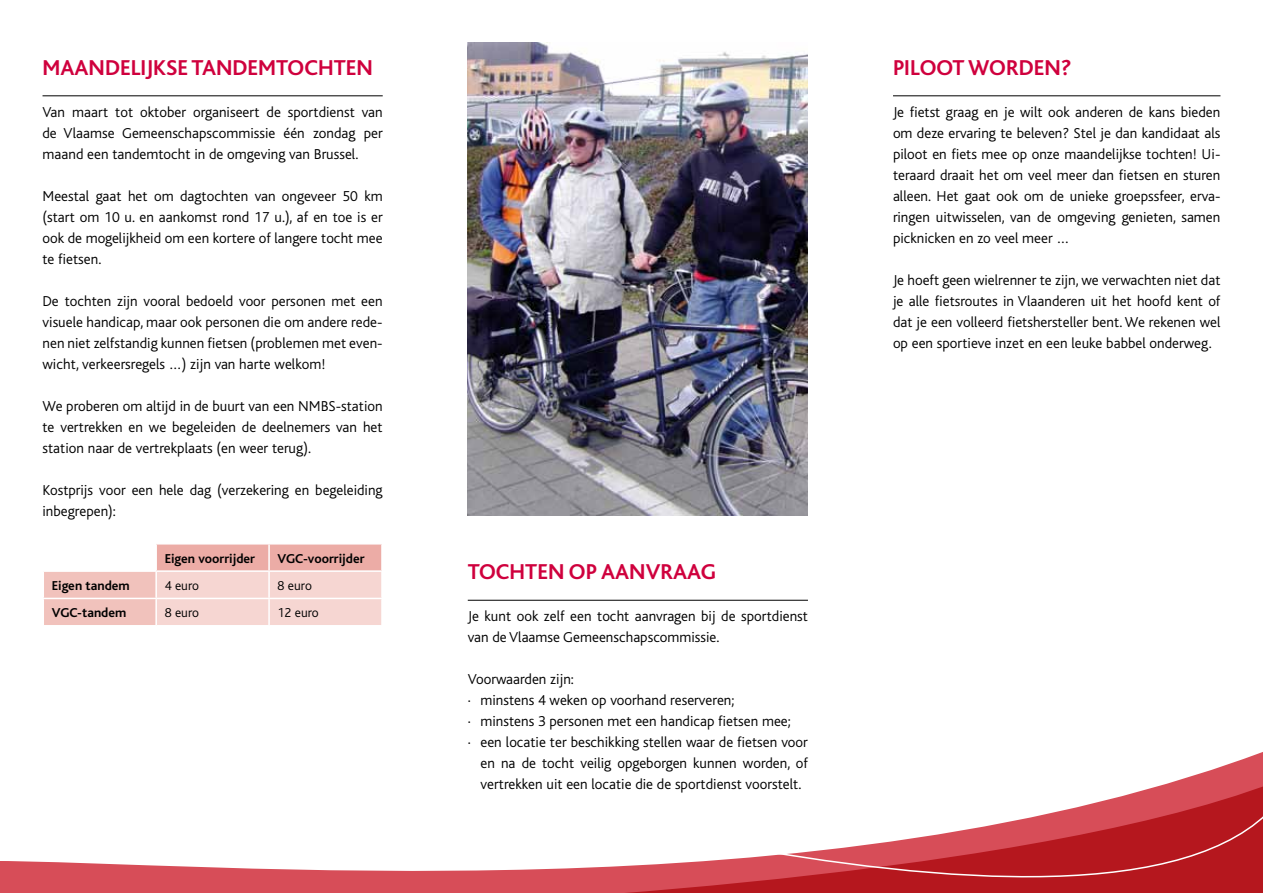
<style>
.page{position:relative;width:1263px;height:893px;background:#fff}
.page>*{position:absolute;margin:0;border:0;box-sizing:border-box;transform-origin:0 0}
.t1{font:700 22.5px "Bliss";color:#cf003d}
.t2{font:300 15px/21px "Bliss";color:#000;text-align:justify}
.t3{font:700 13.5px "Bliss";color:#000}
.t4{font:300 13.5px "Bliss";color:#000}
</style>
<div class="page">
<svg style="left:0;top:752px;width:1263px;height:141px"></svg>
<hr style="left:43px;top:96px;width:340px;height:1px;background:#000">
<hr style="left:893px;top:96px;width:327px;height:1px;background:#000">
<svg style="left:43px;top:544px;width:339px;height:81px;background:#f4cfca"></svg>
<hr style="left:156px;top:598px;width:113px;height:1px;background:#fff">
<hr style="left:155px;top:599px;width:2px;height:26px;background:#fff">
<hr style="left:269px;top:598px;width:114px;height:1px;background:#fff">
<hr style="left:268px;top:599px;width:2px;height:26px;background:#fff">
<hr style="left:381px;top:599px;width:2px;height:26px;background:#fff">
<img style="left:468px;top:43px;width:340px;height:473px">
<hr style="left:468px;top:600px;width:340px;height:1px;background:#000">
<svg style="left:415px;top:782px;width:848px;height:111px"></svg>
<svg style="left:714px;top:803px;width:549px;height:90px"></svg>
<h1 class="t1" style="left:43px;top:56px;width:16px">MAAN</h1>
<h1 class="t1" style="left:105px;top:56px;width:227px">DELIJKSE TAN DEMTOCHTEN</h1>
<p class="t2" style="left:43px;top:102px;width:342px">Van maart tot oktober organiseert de sportdienst van de Vlaamse Gemeenschapscommissie één zondag per maand een tandemtocht in de omgeving van Brussel.</p>
<p class="t2" style="left:43px;top:186px;width:342px">Meestal gaat het om dagtochten van ongeveer 50 km (start om 10 u. en aankomst rond 17 u.), af en toe is er ook de mogelijkheid om een kortere of langere tocht mee te fietsen.</p>
<p class="t2" style="left:43px;top:291px;width:342px">De tochten zijn vooral bedoeld voor personen met een visuele handicap, maar ook personen die om andere rede&shy;nen niet zelfstandig kunnen fietsen (problemen met even&shy;wicht, verkeersregels …) zijn van harte welkom!</p>
<p class="t2" style="left:43px;top:396px;width:342px">We proberen om altijd in de buurt van een NMBS-station te vertrekken en we begeleiden de deelnemers van het station naar de vertrekplaats (en weer terug).</p>
<p class="t2" style="left:43px;top:480px;width:342px">Kostprijs voor een hele dag (verzekering en begeleiding inbegrepen):</p>
<p class="t3" style="left:165px;top:551px;width:92px">EIGEN VOORRIJDER</p>
<p class="t3" style="left:278px;top:551px;width:89px">VGC-VOORRIJDER</p>
<p class="t3" style="left:52px;top:578px;width:80px">EIGEN TANDEM</p>
<p class="t4" style="left:165px;top:578px;width:36px">4 euro</p>
<p class="t4" style="left:278px;top:578px;width:36px">8 euro</p>
<p class="t3" style="left:52px;top:606px;width:76px">VGC-TANDEM</p>
<p class="t4" style="left:165px;top:606px;width:36px">8 euro</p>
<p class="t4" style="left:278px;top:606px;width:43px">12 euro</p>
<h1 class="t1" style="left:893px;top:56px;width:43px">PI LOOT</h1>
<h1 class="t1" style="left:968px;top:56px;width:105px">WORDEN?</h1>
<p class="t2" style="left:893px;top:102px;width:329px">Je fietst graag en je wilt ook anderen de kans bieden om deze ervaring te beleven? Stel je dan kandidaat als piloot en fiets mee op onze maandelijkse tochten! Ui&shy;teraard draait het om veel meer dan fietsen en sturen alleen. Het gaat ook om de unieke groepssfeer, erva&shy;ringen uitwisselen, van de omgeving genieten, samen picknicken en zo veel meer …</p>
<p class="t2" style="left:893px;top:270px;width:329px">Je hoeft geen wielrenner te zijn, we verwachten niet dat je alle fietsroutes in Vlaanderen uit het hoofd kent of dat je een volleerd fietshersteller bent. We rekenen wel op een sportieve inzet en een leuke babbel onderweg.</p>
<h1 class="t1" style="left:468px;top:560px;width:56px">TOCHTEN</h1>
<h1 class="t1" style="left:569px;top:560px;width:48px">OP AAN</h1>
<h1 class="t1" style="left:646px;top:560px;width:30px">VRAAG</h1>
<p class="t2" style="left:468px;top:606px;width:342px">Je kunt ook zelf een tocht aanvragen bij de sportdienst van de Vlaamse Gemeenschapscommissie.</p>
<p class="t2" style="left:468px;top:669px;width:108px">Voorwaarden zijn:</p>
<p class="t2" style="left:468px;top:690px;width:268px">· minstens 4 weken op voorhand reserveren;</p>
<p class="t2" style="left:468px;top:711px;width:325px">· minstens 3 personen met een handicap fietsen mee;</p>
<p class="t2" style="left:468px;top:732px;width:342px">· een locatie ter beschikking stellen waar de fietsen voor</p>
<p class="t2" style="left:480px;top:753px;width:329px">en na de tocht veilig opgeborgen kunnen worden, of</p>
<p class="t2" style="left:480px;top:774px;width:322px">vertrekken uit een locatie die de sportdienst voorstelt.</p>
</div>
